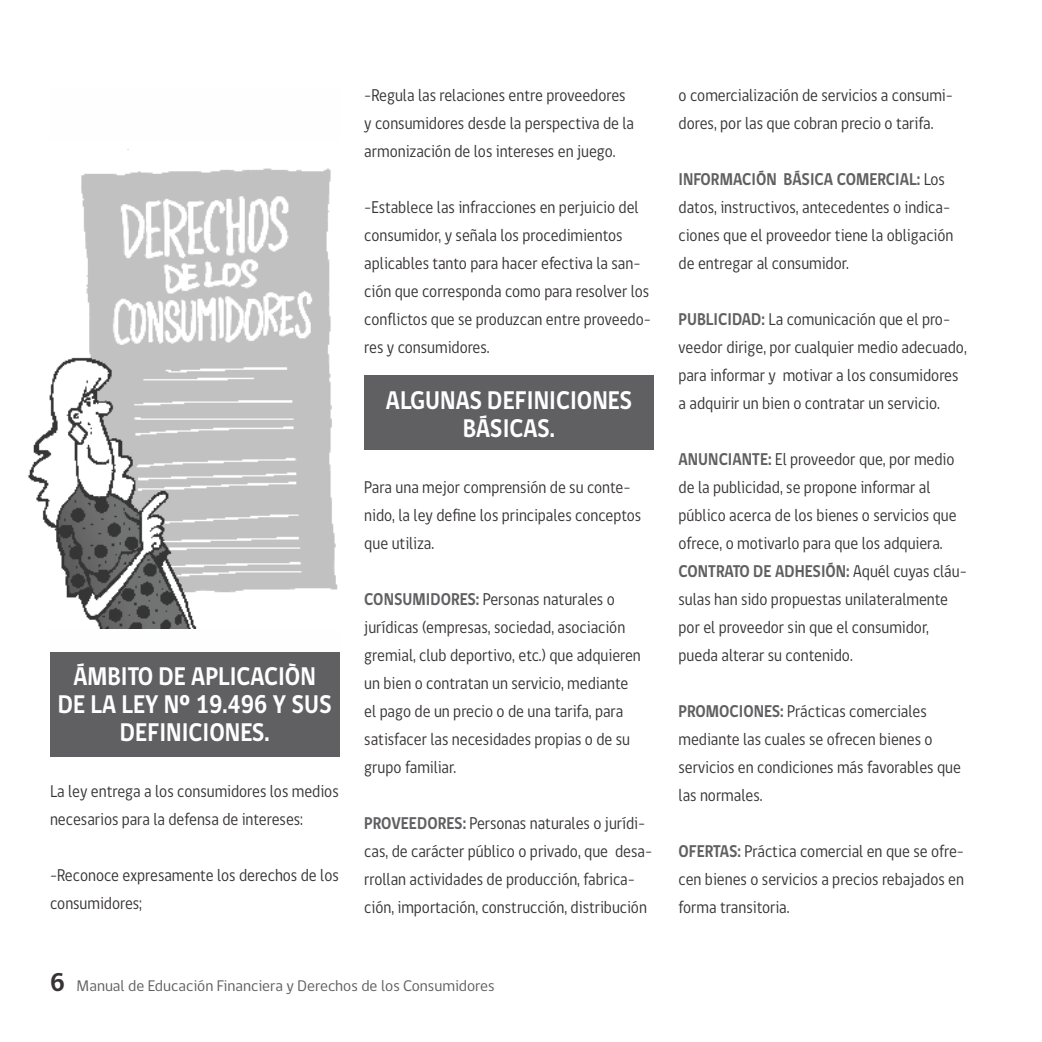
<style>
.page{position:relative;width:1042px;height:1042px;background:#fff}
.page>*{position:absolute;margin:0;border:0;box-sizing:border-box;transform-origin:0 0}
.t1{font:700 26.25px/28px "gob CL";color:#fefefe;text-align:center;scale:.89 1}
.t2{font:17.5px/28px "gob CL";color:#373435;scale:.89 1}
.t3{font:15.75px "gob CL";color:#606062}
.s1{font-weight:700;color:#606062}
.s2{font-weight:700;font-size:26.25px;color:#373435}
</style>
<div class="page">
<div style="left:50px;top:652px;width:289px;height:104px;background:#606062"></div>
<div style="left:364px;top:376px;width:289px;height:74px;background:#606062"></div>
<img style="left:28px;top:149px;width:310px;height:479px">
<p class="t2" style="left:364px;top:83px;width:305px">-Regula las relaciones entre proveedores y consumidores desde la perspectiva de la armonización de los intereses en juego.</p>
<p class="t2" style="left:364px;top:195px;width:324px">-Establece las infracciones en perjuicio del consumidor, y señala los procedimientos aplicables tanto para hacer efectiva la san&shy;ción que corresponda como para resolver los conflictos que se produzcan entre proveedo&shy;res y consumidores.</p>
<h1 class="t1" style="left:386px;top:388px;width:278px">ALGUNAS DEFINICIONES<br>BÁSICAS.</h1>
<h1 class="t1" style="left:58px;top:664px;width:309px">ÁMBITO DE APLICACIÒN<br>DE LA LEY Nº 19.496 Y SUS<br>DEFINICIONES.</h1>
<p class="t2" style="left:50px;top:778px;width:326px">La ley entrega a los consumidores los medios necesarios para la defensa de intereses:</p>
<p class="t2" style="left:50px;top:862px;width:326px">-Reconoce expresamente los derechos de los consumidores;</p>
<p class="t2" style="left:364px;top:475px;width:313px">Para una mejor comprensión de su conte&shy;nido, la ley define los principales conceptos que utiliza.</p>
<p class="t2" style="left:364px;top:587px;width:312px"><span class="s1">CONSUMIDORES:</span> Personas naturales o jurídicas (empresas, sociedad, asociación gremial, club deportivo, etc.) que adquieren un bien o contratan un servicio, mediante el pago de un precio o de una tarifa, para satisfacer las necesidades propias o de su grupo familiar.</p>
<p class="t2" style="left:364px;top:811px;width:325px"><span class="s1">PROVEEDORES:</span> Personas naturales o jurídi&shy;cas, de carácter público o privado, que desa&shy;rrollan actividades de producción, fabrica&shy;ción, importación, construcción, distribución</p>
<p class="t3" style="left:50px;top:979px;width:446px"><span class="s2">6</span> Manual de Educación Financiera y Derechos de los Consumidores</p>
<p class="t2" style="left:678px;top:83px;width:310px">o comercialización de servicios a consumi&shy;dores, por las que cobran precio o tarifa.</p>
<p class="t2" style="left:678px;top:167px;width:310px"><span class="s1">INFORMACIÓN BÁSICA COMERCIAL:</span> Los datos, instructivos, antecedentes o indica&shy;ciones que el proveedor tiene la obligación de entregar al consumidor.</p>
<p class="t2" style="left:678px;top:307px;width:325px"><span class="s1">PUBLICIDAD:</span> La comunicación que el pro&shy;veedor dirige, por cualquier medio adecuado, para informar y motivar a los consumidores a adquirir un bien o contratar un servicio.</p>
<p class="t2" style="left:678px;top:447px;width:325px"><span class="s1">ANUNCIANTE:</span> El proveedor que, por medio de la publicidad, se propone informar al público acerca de los bienes o servicios que ofrece, o motivarlo para que los adquiera.<br><span class="s1">CONTRATO DE ADHESIÓN:</span> Aquél cuyas cláu&shy;sulas han sido propuestas unilateralmente por el proveedor sin que el consumidor, pueda alterar su contenido.</p>
<p class="t2" style="left:678px;top:699px;width:319px"><span class="s1">PROMOCIONES:</span> Prácticas comerciales mediante las cuales se ofrecen bienes o servicios en condiciones más favorables que las normales.</p>
<p class="t2" style="left:678px;top:839px;width:322px;text-align:justify"><span class="s1">OFERTAS:</span> Práctica comercial en que se ofre&shy;cen bienes o servicios a precios rebajados en forma transitoria.</p>
</div>
